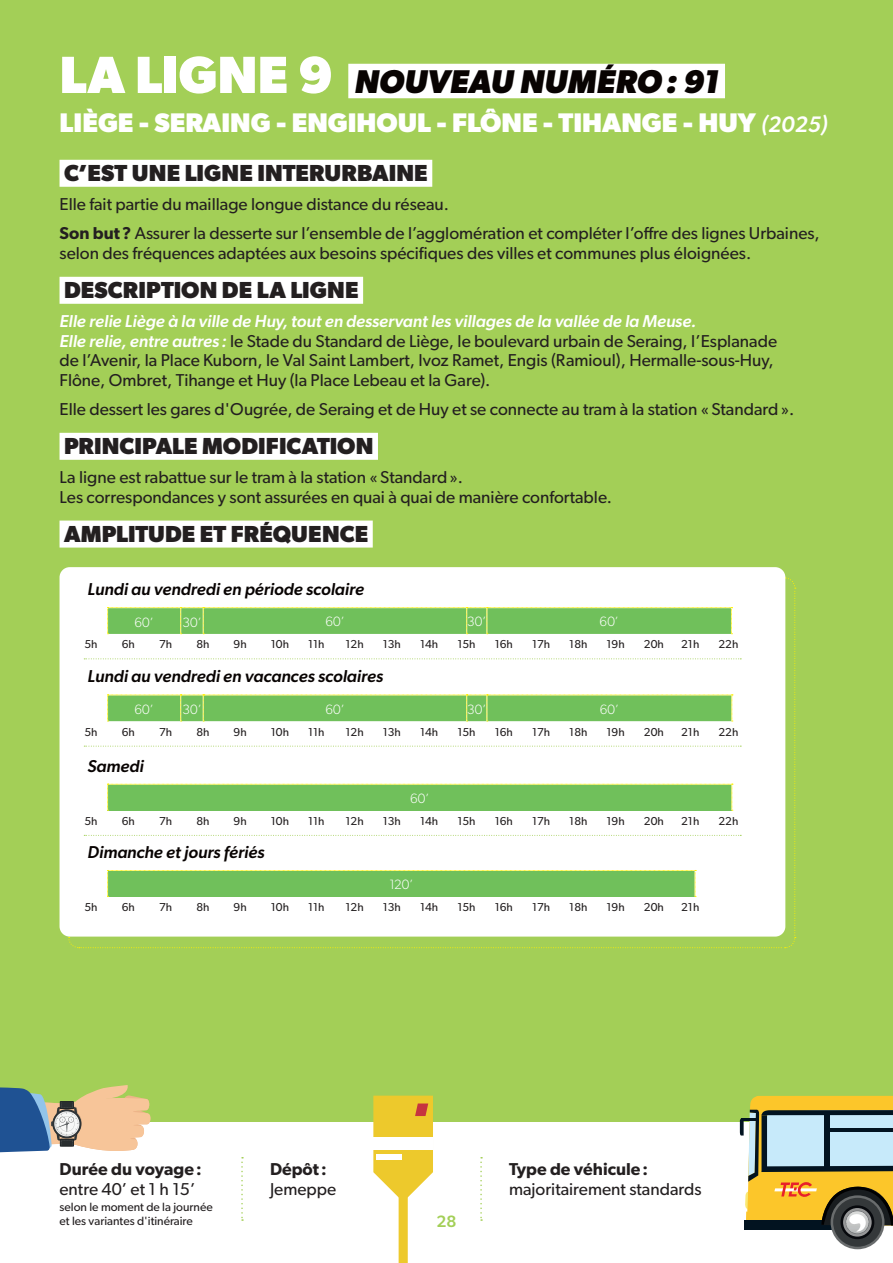
<style>
.page{position:relative;width:893px;height:1263px;background:#fff}
.page>*{position:absolute;margin:0;border:0;box-sizing:border-box;transform-origin:0 0}
.t1{font:700 52.5px "Gibson";color:#fff}
.t2{font:italic 700 33px "Gibson";color:#080302}
.t3{font:700 27px "Gibson";color:#fff}
.t4{font:700 23.25px "Gibson";letter-spacing:.005em;color:#231f20}
.t5{font:17.25px/19.5px "Gibson";color:#231f20}
.t6{font:italic 500 17.25px "Gibson";color:#080302}
.t7{font:600 17.25px "Gibson";color:#231f20}
.t8{font:500 16.5px "Gibson";color:#a3cf57}
.t9{font:300 13.5px "Gibson";letter-spacing:.015em;color:#fff}
.t10{font:12px/13.5px "Gibson";color:#231f20}
.t11{font:11.55px "Gibson";color:#231f20}
.s1{font-weight:500;font-style:italic;font-size:22.5px}
.s2{font-weight:600}
.s3{font-weight:500;font-style:italic;color:#fff}
</style>
<div class="page">
<div style="left:0;top:0;width:893px;height:1121px;background:#a3cf57"></div>
<div style="left:831px;top:1195px;width:53px;height:54px;background:#696c6d;border-radius:50%"></div>
<div style="left:833px;top:1198px;width:49px;height:49px;background:#34383a;border-radius:50%"></div>
<svg style="left:840px;top:1205px;width:34px;height:34px"></svg>
<div style="left:843px;top:1208px;width:29px;height:28px;background:#969798;border-radius:50%"></div>
<svg style="left:740px;top:1096px;width:153px;height:138px;background:#aca678"></svg>
<svg style="left:373px;top:1096px;width:60px;height:167px"></svg>
<div style="left:373px;top:1137px;width:60px;height:12px;background:#fff"></div>
<div style="left:377px;top:1154px;width:25px;height:6px;background:#fff"></div>
<svg style="left:0;top:1085px;width:152px;height:68px"></svg>
<svg style="left:480px;top:1157px;width:2px;height:64px"></svg>
<svg style="left:241px;top:1157px;width:2px;height:64px"></svg>
<div style="left:60px;top:160px;width:372px;height:27px;background:#fff"></div>
<div style="left:60px;top:277px;width:303px;height:27px;background:#fff"></div>
<div style="left:60px;top:433px;width:318px;height:27px;background:#fff"></div>
<div style="left:60px;top:521px;width:313px;height:27px;background:#fff"></div>
<div style="left:348px;top:64px;width:377px;height:34px;background:#fff"></div>
<div style="left:60px;top:567px;width:725px;height:369px;background:#fff;border-radius:10px"></div>
<svg style="left:68px;top:577px;width:728px;height:371px"></svg>
<h1 class="t1" style="left:60px;top:44px;width:275px">LA LIGNE 9</h1>
<h3 class="t3" style="left:60px;top:107px;width:769px">LIÈGE - SERAING - ENGIHOUL - FLÔNE - TIHANGE - HUY <span class="s1">(2025)</span></h3>
<h2 class="t2" style="left:355px;top:62px;width:366px">NOUVEAU NUMÉRO: 91</h2>
<h3 class="t4" style="left:64px;top:159px;width:365px">C’EST UNE LIGNE INTERURBAINE</h3>
<p class="t5" style="left:60px;top:189px;width:762px;line-height:29.2px">Elle fait partie du maillage longue distance du réseau.<br><span class="s2">Son but?</span> Assurer la desserte sur l’ensemble de l’agglomération et compléter l’offre des lignes Urbaines,</p>
<p class="t5" style="left:60px;top:243px;width:693px">selon des fréquences adaptées aux besoins spécifiques des villes et communes plus éloignées.</p>
<h3 class="t4" style="left:64px;top:276px;width:296px">DESCRIPTION DE LA LIGNE</h3>
<p class="t5" style="left:60px;top:311px;width:719px"><span class="s3">Elle relie Liège à la ville de Huy, tout en desservant les villages de la vallée de la Meuse.<br>Elle relie, entre autres :</span> le Stade du Standard de Liège, le boulevard urbain de Seraing, l’Esplanade de l’Avenir, la Place Kuborn, le Val Saint Lambert, Ivoz Ramet, Engis (Ramioul), Hermalle-sous-Huy, Flône, Ombret, Tihange et Huy (la Place Lebeau et la Gare).</p>
<p class="t5" style="left:60px;top:399px;width:736px">Elle dessert les gares d'Ougrée, de Seraing et de Huy et se connecte au tram à la station «Standard».</p>
<h3 class="t4" style="left:64px;top:432px;width:311px">PRINCIPALE MODIFICATION</h3>
<p class="t5" style="left:60px;top:467px;width:554px">La ligne est rabattue sur le tram à la station «Standard».<br>Les correspondances y sont assurées en quai à quai de manière confortable.</p>
<h3 class="t4" style="left:64px;top:520px;width:306px">AMPLITUDE ET FRÉQUENCE</h3>
<p class="t6" style="left:88px;top:579px;width:278px">Lundi au vendredi en période scolaire</p>
<p class="t9" style="left:135px;top:614px;width:21px">60’</p>
<p class="t9" style="left:182px;top:614px;width:21px">30’</p>
<p class="t9" style="left:325px;top:613px;width:21px">60’</p>
<p class="t9" style="left:467px;top:613px;width:21px">30’</p>
<p class="t9" style="left:600px;top:613px;width:21px">60’</p>
<p class="t11" style="left:84px;top:637px;width:15px">5h</p>
<p class="t11" style="left:122px;top:637px;width:15px">6h</p>
<p class="t11" style="left:159px;top:637px;width:15px">7h</p>
<p class="t11" style="left:196px;top:637px;width:15px">8h</p>
<p class="t11" style="left:234px;top:637px;width:15px">9h</p>
<p class="t11" style="left:271px;top:637px;width:20px">10h</p>
<p class="t11" style="left:308px;top:637px;width:18px">11h</p>
<p class="t11" style="left:345px;top:637px;width:20px">12h</p>
<p class="t11" style="left:383px;top:637px;width:20px">13h</p>
<p class="t11" style="left:420px;top:637px;width:20px">14h</p>
<p class="t11" style="left:457px;top:637px;width:20px">15h</p>
<p class="t11" style="left:495px;top:637px;width:20px">16h</p>
<p class="t11" style="left:532px;top:637px;width:20px">17h</p>
<p class="t11" style="left:569px;top:637px;width:20px">18h</p>
<p class="t11" style="left:607px;top:637px;width:20px">19h</p>
<p class="t11" style="left:644px;top:637px;width:21px">20h</p>
<p class="t11" style="left:681px;top:637px;width:20px">21h</p>
<p class="t11" style="left:718px;top:637px;width:21px">22h</p>
<p class="t6" style="left:88px;top:666px;width:297px">Lundi au vendredi en vacances scolaires</p>
<p class="t9" style="left:135px;top:701px;width:21px">60’</p>
<p class="t9" style="left:182px;top:701px;width:21px">30’</p>
<p class="t9" style="left:325px;top:701px;width:21px">60’</p>
<p class="t9" style="left:467px;top:701px;width:21px">30’</p>
<p class="t9" style="left:600px;top:701px;width:21px">60’</p>
<p class="t11" style="left:84px;top:725px;width:15px">5h</p>
<p class="t11" style="left:122px;top:725px;width:15px">6h</p>
<p class="t11" style="left:159px;top:725px;width:15px">7h</p>
<p class="t11" style="left:196px;top:725px;width:15px">8h</p>
<p class="t11" style="left:234px;top:725px;width:15px">9h</p>
<p class="t11" style="left:271px;top:725px;width:20px">10h</p>
<p class="t11" style="left:308px;top:725px;width:18px">11h</p>
<p class="t11" style="left:345px;top:725px;width:20px">12h</p>
<p class="t11" style="left:383px;top:725px;width:20px">13h</p>
<p class="t11" style="left:420px;top:725px;width:20px">14h</p>
<p class="t11" style="left:457px;top:725px;width:20px">15h</p>
<p class="t11" style="left:495px;top:725px;width:20px">16h</p>
<p class="t11" style="left:532px;top:725px;width:20px">17h</p>
<p class="t11" style="left:569px;top:725px;width:20px">18h</p>
<p class="t11" style="left:607px;top:725px;width:20px">19h</p>
<p class="t11" style="left:644px;top:725px;width:21px">20h</p>
<p class="t11" style="left:681px;top:725px;width:20px">21h</p>
<p class="t11" style="left:718px;top:725px;width:21px">22h</p>
<p class="t6" style="left:88px;top:755px;width:58px">Samedi</p>
<p class="t9" style="left:410px;top:790px;width:21px">60’</p>
<p class="t11" style="left:84px;top:814px;width:15px">5h</p>
<p class="t11" style="left:122px;top:814px;width:15px">6h</p>
<p class="t11" style="left:159px;top:814px;width:15px">7h</p>
<p class="t11" style="left:196px;top:814px;width:15px">8h</p>
<p class="t11" style="left:234px;top:814px;width:15px">9h</p>
<p class="t11" style="left:271px;top:814px;width:20px">10h</p>
<p class="t11" style="left:308px;top:814px;width:18px">11h</p>
<p class="t11" style="left:345px;top:814px;width:20px">12h</p>
<p class="t11" style="left:383px;top:814px;width:20px">13h</p>
<p class="t11" style="left:420px;top:814px;width:20px">14h</p>
<p class="t11" style="left:457px;top:814px;width:20px">15h</p>
<p class="t11" style="left:495px;top:814px;width:20px">16h</p>
<p class="t11" style="left:532px;top:814px;width:20px">17h</p>
<p class="t11" style="left:569px;top:814px;width:20px">18h</p>
<p class="t11" style="left:607px;top:814px;width:20px">19h</p>
<p class="t11" style="left:644px;top:814px;width:21px">20h</p>
<p class="t11" style="left:681px;top:814px;width:20px">21h</p>
<p class="t11" style="left:718px;top:814px;width:21px">22h</p>
<p class="t6" style="left:88px;top:842px;width:178px">Dimanche et jours fériés</p>
<p class="t9" style="left:389px;top:876px;width:25px">120’</p>
<p class="t11" style="left:84px;top:900px;width:15px">5h</p>
<p class="t11" style="left:122px;top:900px;width:15px">6h</p>
<p class="t11" style="left:159px;top:900px;width:15px">7h</p>
<p class="t11" style="left:196px;top:900px;width:15px">8h</p>
<p class="t11" style="left:234px;top:900px;width:15px">9h</p>
<p class="t11" style="left:271px;top:900px;width:20px">10h</p>
<p class="t11" style="left:308px;top:900px;width:18px">11h</p>
<p class="t11" style="left:345px;top:900px;width:20px">12h</p>
<p class="t11" style="left:383px;top:900px;width:20px">13h</p>
<p class="t11" style="left:420px;top:900px;width:20px">14h</p>
<p class="t11" style="left:457px;top:900px;width:20px">15h</p>
<p class="t11" style="left:495px;top:900px;width:20px">16h</p>
<p class="t11" style="left:532px;top:900px;width:20px">17h</p>
<p class="t11" style="left:569px;top:900px;width:20px">18h</p>
<p class="t11" style="left:607px;top:900px;width:20px">19h</p>
<p class="t11" style="left:644px;top:900px;width:21px">20h</p>
<p class="t11" style="left:681px;top:900px;width:20px">21h</p>
<p class="t7" style="left:60px;top:1159px;width:144px">Durée du voyage:</p>
<p class="t5" style="left:60px;top:1179px;width:137px">entre 40’ et 1 h 15’</p>
<p class="t10" style="left:60px;top:1200px;width:155px">selon le moment de la journée et les variantes d'itinéraire</p>
<p class="t7" style="left:270px;top:1159px;width:58px">Dépôt:</p>
<p class="t5" style="left:270px;top:1179px;width:68px">Jemeppe</p>
<p class="t8" style="left:436px;top:1212px;width:21px">28</p>
<p class="t7" style="left:509px;top:1159px;width:141px">Type de véhicule:</p>
<p class="t5" style="left:509px;top:1179px;width:194px">majoritairement standards</p>
</div>
